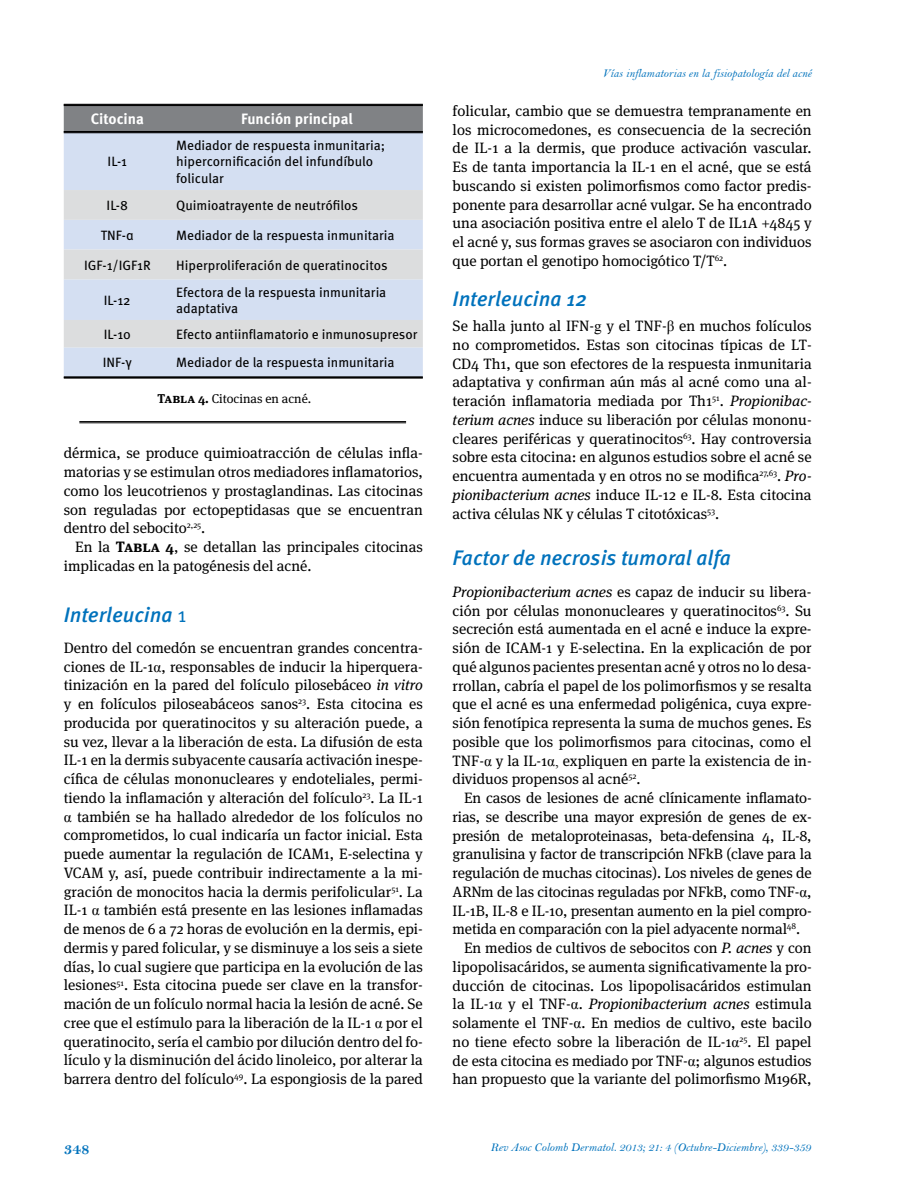
<style>
.page{position:relative;width:918px;height:1188px;background:#fff}
.page>*{position:absolute;margin:0;border:0;box-sizing:border-box;transform-origin:0 0}
.t1{font:italic 500 21px "Meta Pro";color:#0072bc}
.t2{font:16.5px "Bell MT Bold";color:#0072bc}
.t3{font:15px/18.8px "Meta Serif OT";color:#000;text-align:justify}
.t4{font:700 15px "Meta Pro";color:#fff}
.t5{font:13.5px/16.5px "Meta Pro";color:#000}
.t6{font:12.75px "Meta Serif OT";color:#000}
.t7{font:12px "Bell MT Italic";color:#0072bc}
.s1{font-weight:700}
.s2{font-weight:400;font-style:normal}
.s3{font-family:"Times New Roman"}
.s4{font-style:italic}
</style>
<div class="page">
<div style="left:64px;top:106px;width:359px;height:25px;background:#808285"></div>
<div style="left:64px;top:134px;width:359px;height:243px;background:#d4dff2"></div>
<svg style="left:64px;top:190px;width:359px;height:157px;background:#d8dee7"></svg>
<hr style="left:79px;top:421px;width:327px;height:1px;background:#000">
<hr style="left:79px;top:423px;width:327px;height:1px;background:#000">
<hr style="left:64px;top:104px;width:359px;height:1px;background:#000">
<hr style="left:64px;top:105px;width:359px;height:1px;background:#000">
<hr style="left:64px;top:131px;width:359px;height:1px;background:#000">
<hr style="left:64px;top:132px;width:359px;height:1px;background:#000">
<hr style="left:64px;top:133px;width:359px;height:1px;background:#000">
<hr style="left:64px;top:377px;width:359px;height:1px;background:#000">
<hr style="left:64px;top:378px;width:359px;height:1px;background:#000">
<p class="t4" style="left:91px;top:109px;width:55px">Citocina</p>
<p class="t4" style="left:241px;top:109px;width:113px">Función principal</p>
<p class="t5" style="left:108px;top:154px;width:21px">IL-1</p>
<p class="t5" style="left:176px;top:137px;width:211px">Mediador de respuesta inmunitaria; hipercornificación del infundíbulo folicular</p>
<p class="t5" style="left:107px;top:198px;width:23px">IL-8</p>
<p class="t5" style="left:176px;top:198px;width:183px">Quimioatrayente de neutrófilos</p>
<p class="t5" style="left:101px;top:227px;width:34px">TNF-α</p>
<p class="t5" style="left:176px;top:227px;width:220px">Mediador de la respuesta inmunitaria</p>
<p class="t5" style="left:84px;top:257px;width:68px">IGF-1/IGF1R</p>
<p class="t5" style="left:176px;top:257px;width:213px">Hiperproliferación de queratinocitos</p>
<p class="t5" style="left:104px;top:292px;width:28px">IL-12</p>
<p class="t5" style="left:176px;top:284px;width:212px">Efectora de la respuesta inmunitaria adaptativa</p>
<p class="t5" style="left:104px;top:326px;width:29px">IL-10</p>
<p class="t5" style="left:176px;top:326px;width:243px">Efecto antiinflamatorio e inmunosupresor</p>
<p class="t5" style="left:103px;top:355px;width:31px">INF-γ</p>
<p class="t5" style="left:176px;top:355px;width:220px">Mediador de la respuesta inmunitaria</p>
<p class="t6" style="left:158px;top:391px;width:155px"><span class="s1">Tabla 4.</span> Citocinas en acné.</p>
<p class="t3" style="left:64px;top:444px;width:361px">dérmica, se produce quimioatracción de células infla&shy;matorias y se estimulan otros mediadores inflamatorios, como los leucotrienos y prostaglandinas. Las citocinas son reguladas por ectopeptidasas que se encuentran dentro del sebocito<sup>2,25</sup>.</p>
<p class="t3" style="left:64px;top:538px;width:361px;text-indent:11px">En la <span class="s1">Tabla 4</span>, se detallan las principales citocinas implicadas en la patogénesis del acné.</p>
<h1 class="t1" style="left:64px;top:601px;width:124px">Interleucina <span class="s2">1</span></h1>
<p class="t3" style="left:64px;top:639px;width:361px">Dentro del comedón se encuentran grandes concentra&shy;ciones de IL-1<span class="s3">α</span>, responsables de inducir la hiperquera&shy;tinización en la pared del folículo pilosebáceo <span class="s4">in vitro </span>y en folículos piloseabáceos sanos<sup>23</sup>. Esta citocina es producida por queratinocitos y su alteración puede, a su vez, llevar a la liberación de esta. La difusión de esta IL-1 en la dermis subyacente causaría activación inespe&shy;cífica de células mononucleares y endoteliales, permi&shy;tiendo la inflamación y alteración del folículo<sup>23</sup>. La IL-1 <span class="s3">α</span> también se ha hallado alrededor de los folículos no comprometidos, lo cual indicaría un factor inicial. Esta puede aumentar la regulación de ICAM1, E-selectina y VCAM y, así, puede contribuir indirectamente a la mi&shy;gración de monocitos hacia la dermis perifolicular<sup>51</sup>. La IL-1 <span class="s3">α</span> también está presente en las lesiones inflamadas de menos de 6 a 72 horas de evolución en la dermis, epi&shy;dermis y pared folicular, y se disminuye a los seis a siete días, lo cual sugiere que participa en la evolución de las lesiones<sup>51</sup>. Esta citocina puede ser clave en la transfor&shy;mación de un folículo normal hacia la lesión de acné. Se cree que el estímulo para la liberación de la IL-1 <span class="s3">α</span> por el queratinocito, sería el cambio por dilución dentro del fo&shy;lículo y la disminución del ácido linoleico, por alterar la barrera dentro del folículo<sup>49</sup>. La espongiosis de la pared</p>
<p class="t2" style="left:64px;top:1138px;width:28px">348</p>
<p class="t7" style="left:603px;top:66px;width:210px">Vías inflamatorias en la fisiopatología del acné</p>
<p class="t3" style="left:453px;top:102px;width:361px">folicular, cambio que se demuestra tempranamente en los microcomedones, es consecuencia de la secreción de IL-1 a la dermis, que produce activación vascular.<br>Es de tanta importancia la IL-1 en el acné, que se está buscando si existen polimorfismos como factor predis&shy;ponente para desarrollar acné vulgar. Se ha encontrado una asociación positiva entre el alelo T de IL1A +4845 y el acné y, sus formas graves se asociaron con individuos que portan el genotipo homocigótico T/T<sup>62</sup>.</p>
<h1 class="t1" style="left:453px;top:286px;width:136px">Interleucina 12</h1>
<p class="t3" style="left:453px;top:317px;width:361px">Se halla junto al IFN-<span class="s3">g</span> y el TNF-<span class="s3">β</span> en muchos folículos no comprometidos. Estas son citocinas típicas de LT-CD4 Th1, que son efectores de la respuesta inmunitaria adaptativa y confirman aún más al acné como una al&shy;teración inflamatoria mediada por Th1<sup>51</sup>. <span class="s4">Propionibac&shy;terium acnes</span> induce su liberación por células mononu&shy;cleares periféricas y queratinocitos<sup>63</sup>. Hay controversia sobre esta citocina: en algunos estudios sobre el acné se encuentra aumentada y en otros no se modifica<sup>27,63</sup>. <span class="s4">Pro&shy;pionibacterium acnes</span> induce IL-12 e IL-8. Esta citocina activa células NK y células T citotóxicas<sup>53</sup>.</p>
<h1 class="t1" style="left:453px;top:545px;width:280px">Factor de necrosis tumoral alfa</h1>
<p class="t3" style="left:453px;top:583px;width:361px"><span class="s4">Propionibacterium acnes</span> es capaz de inducir su libera&shy;ción por células mononucleares y queratinocitos<sup>63</sup>. Su secreción está aumentada en el acné e induce la expre&shy;sión de ICAM-1 y E-selectina. En la explicación de por qué algunos pacientes presentan acné y otros no lo desa&shy;rrollan, cabría el papel de los polimorfismos y se resalta que el acné es una enfermedad poligénica, cuya expre&shy;sión fenotípica representa la suma de muchos genes. Es posible que los polimorfismos para citocinas, como el TNF-<span class="s3">α</span> y la IL-1<span class="s3">α,</span> expliquen en parte la existencia de in&shy;dividuos propensos al acné<sup>52</sup>.</p>
<p class="t3" style="left:464px;top:789px;width:349px">En casos de lesiones de acné clínicamente inflamato-</p>
<p class="t3" style="left:453px;top:808px;width:361px">rias, se describe una mayor expresión de genes de ex-</p>
<p class="t3" style="left:453px;top:826px;width:361px">presión de metaloproteinasas, beta-defensina 4, IL-8,</p>
<p class="t3" style="left:453px;top:845px;width:361px">granulisina y factor de transcripción NFkB (clave para la</p>
<p class="t3" style="left:453px;top:864px;width:361px">regulación de muchas citocinas). Los niveles de genes de</p>
<p class="t3" style="left:453px;top:883px;width:361px">ARNm de las citocinas reguladas por NFkB, como TNF-<span class="s3">α</span>,</p>
<p class="t3" style="left:453px;top:901px;width:361px">IL-1B, IL-8 e IL-10, presentan aumento en la piel compro-</p>
<p class="t3" style="left:453px;top:920px;width:349px">metida en comparación con la piel adyacente normal<sup>48</sup>.</p>
<p class="t3" style="left:464px;top:939px;width:349px">En medios de cultivos de sebocitos con <span class="s4">P. acnes</span> y con</p>
<p class="t3" style="left:453px;top:958px;width:361px">lipopolisacáridos, se aumenta significativamente la pro-</p>
<p class="t3" style="left:453px;top:976px;width:361px">ducción de citocinas. Los lipopolisacáridos estimulan</p>
<p class="t3" style="left:453px;top:995px;width:361px">la IL-1<span class="s3">α</span> y el TNF-<span class="s3">α</span>. <span class="s4">Propionibacterium acnes</span> estimula</p>
<p class="t3" style="left:453px;top:1014px;width:361px">solamente el TNF-<span class="s3">α</span>. En medios de cultivo, este bacilo</p>
<p class="t3" style="left:453px;top:1033px;width:361px">no tiene efecto sobre la liberación de IL-1<span class="s3">α</span><sup>25</sup>. El papel</p>
<p class="t3" style="left:453px;top:1051px;width:361px">de esta citocina es mediado por TNF-<span class="s3">α</span>; algunos estudios</p>
<p class="t3" style="left:453px;top:1070px;width:361px">han propuesto que la variante del polimorfismo M196R,</p>
<p class="t7" style="left:491px;top:1140px;width:322px">Rev Asoc Colomb Dermatol. 2013; 21: 4 (Octubre-Diciembre), 339-359</p>
</div>
